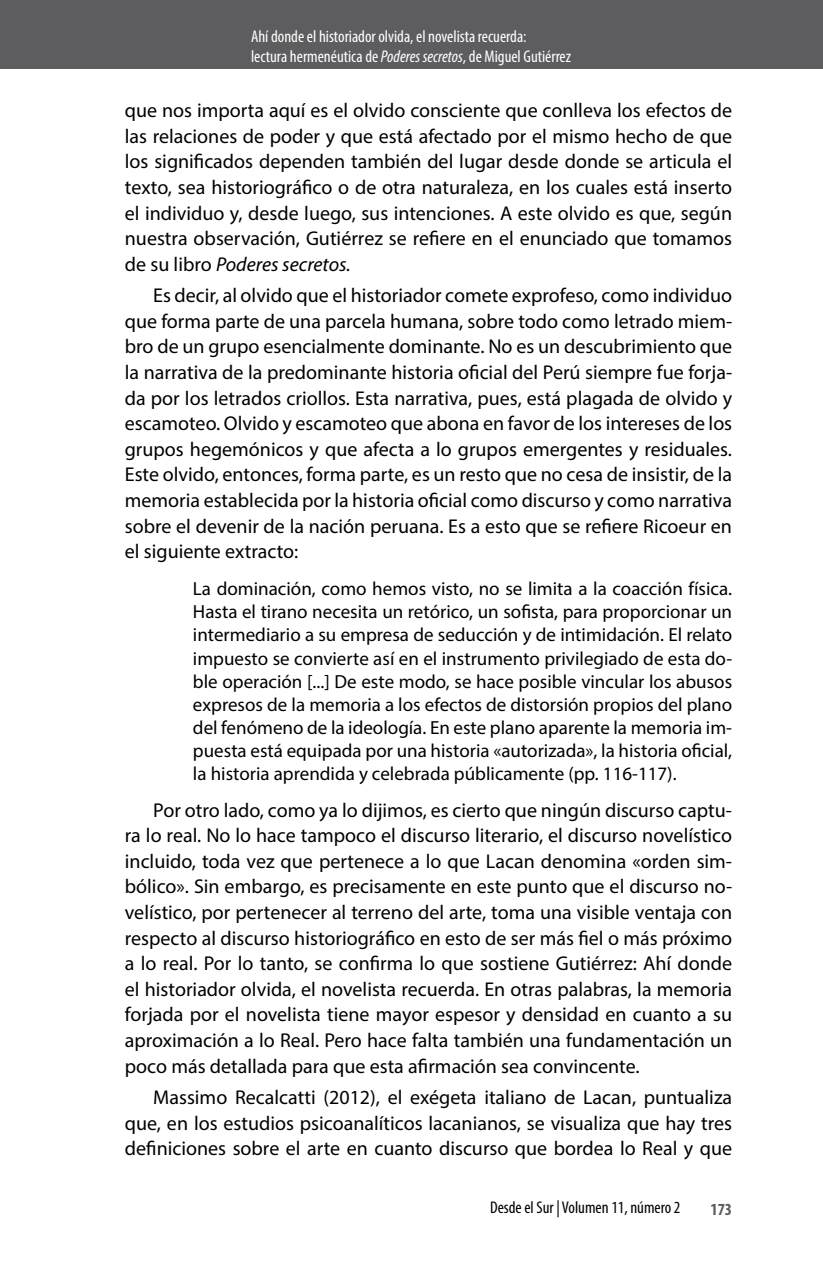
<style>
.page{position:relative;width:823px;height:1265px;background:#fff}
.page>*{position:absolute;margin:0;border:0;box-sizing:border-box;transform-origin:0 0}
.t1{font:20px/25.6px "Myriad Pro";color:#000;text-align:justify}
.t2{font:19px/23px "Myriad Pro";color:#000;text-align:justify}
.t3{font:condensed 17px/20px "Myriad Pro";color:#fff}
.t4{font:condensed 17px "Myriad Pro";color:#000}
.t5{font:700 condensed 17px "Myriad Pro";color:#5d5d60}
.s1{font-style:italic}
</style>
<div class="page">
<div style="left:0;top:0;width:822px;height:68px;background:#5d5d60"></div>
<p class="t3" style="left:251px;top:26px;width:321px">Ahí donde el historiador olvida, el novelista recuerda:<br>lectura hermenéutica de <span class="s1">Poderes secretos</span>, de Miguel Gutiérrez</p>
<p class="t1" style="left:125px;top:97px;width:608px">que nos importa aquí es el olvido consciente que conlleva los efectos de las relaciones de poder y que está afectado por el mismo hecho de que los significados dependen también del lugar desde donde se articula el texto, sea historiográfico o de otra naturaleza, en los cuales está inserto el individuo y, desde luego, sus intenciones. A este olvido es que, según nuestra observación, Gutiérrez se refiere en el enunciado que tomamos de su libro <span class="s1">Poderes secretos.</span></p>
<p class="t1" style="left:125px;top:282px;width:608px;text-indent:28px">Es decir, al olvido que el historiador comete exprofeso, como individuo que forma parte de una parcela humana, sobre todo como letrado miem&shy;bro de un grupo esencialmente dominante. No es un descubrimiento que la narrativa de la predominante historia oficial del Perú siempre fue forja&shy;da por los letrados criollos. Esta narrativa, pues, está plagada de olvido y escamoteo. Olvido y escamoteo que abona en favor de los intereses de los grupos hegemónicos y que afecta a lo grupos emergentes y residuales.<br>Este olvido, entonces, forma parte, es un resto que no cesa de insistir, de la memoria establecida por la historia oficial como discurso y como narrativa sobre el devenir de la nación peruana. Es a esto que se refiere Ricoeur en el siguiente extracto:</p>
<p class="t2" style="left:193px;top:577px;width:540px">La dominación, como hemos visto, no se limita a la coacción física.<br>Hasta el tirano necesita un retórico, un sofista, para proporcionar un intermediario a su empresa de seducción y de intimidación. El relato impuesto se convierte así en el instrumento privilegiado de esta do&shy;ble operación [...] De este modo, se hace posible vincular los abusos expresos de la memoria a los efectos de distorsión propios del plano del fenómeno de la ideología. En este plano aparente la memoria im&shy;puesta está equipada por una historia «autorizada», la historia oficial, la historia aprendida y celebrada públicamente (pp. 116-117).</p>
<p class="t1" style="left:125px;top:796px;width:608px;text-indent:28px">Por otro lado, como ya lo dijimos, es cierto que ningún discurso captu&shy;ra lo real. No lo hace tampoco el discurso literario, el discurso novelístico incluido, toda vez que pertenece a lo que Lacan denomina «orden sim&shy;bólico». Sin embargo, es precisamente en este punto que el discurso no&shy;velístico, por pertenecer al terreno del arte, toma una visible ventaja con respecto al discurso historiográfico en esto de ser más fiel o más próximo a lo real. Por lo tanto, se confirma lo que sostiene Gutiérrez: Ahí donde el historiador olvida, el novelista recuerda. En otras palabras, la memoria forjada por el novelista tiene mayor espesor y densidad en cuanto a su aproximación a lo Real. Pero hace falta también una fundamentación un poco más detallada para que esta afirmación sea convincente.</p>
<p class="t1" style="left:125px;top:1083px;width:608px;text-indent:28px">Massimo Recalcatti (2012), el exégeta italiano de Lacan, puntualiza que, en los estudios psicoanalíticos lacanianos, se visualiza que hay tres definiciones sobre el arte en cuanto discurso que bordea lo Real y que</p>
<p class="t4" style="left:489px;top:1196px;width:192px">Desde el Sur | Volumen 11, número 2</p>
<p class="t5" style="left:710px;top:1198px;width:23px">173</p>
</div>
